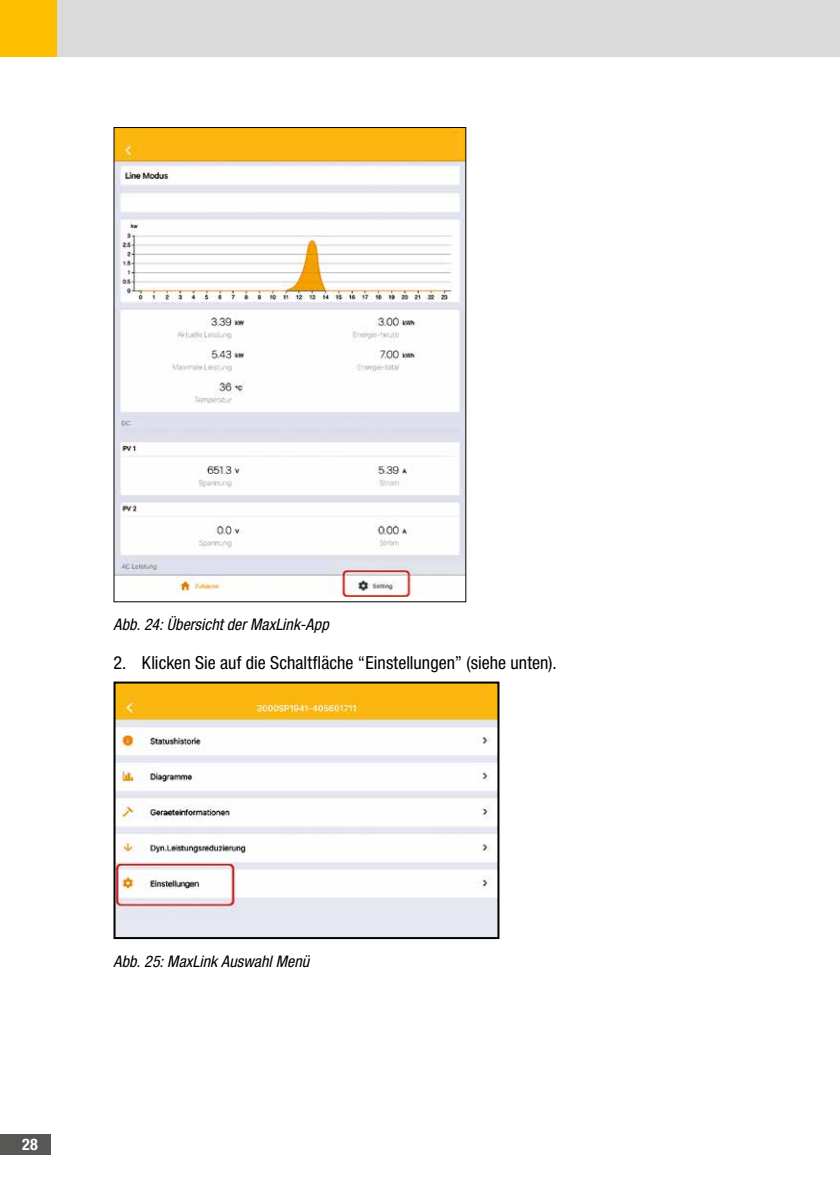
<style>
.page{position:relative;width:840px;height:1191px;background:#fff}
.page>*{position:absolute;margin:0;border:0;box-sizing:border-box;transform-origin:0 0}
.t1{font:condensed 18px "Helvetica Neue LT Std";color:#000}
.t2{font:italic condensed 16px "Helvetica Neue LT Std";letter-spacing:.005em;color:#000}
.t3{font:700 condensed 16px "Helvetica Neue LT Std";color:#fff}
</style>
<div class="page">
<div style="left:50px;top:0;width:789px;height:57px;background:#dadada"></div>
<div style="left:0;top:0;width:57px;height:57px;background:#fcbf00"></div>
<div style="left:0;top:1134px;width:50px;height:20px;background:#575756"></div>
<img style="left:115px;top:129px;width:349px;height:467px">
<img style="left:116px;top:684px;width:380px;height:252px">
<div style="left:113px;top:681px;width:386px;height:258px;border:2px solid #000"></div>
<p class="t2" style="left:113px;top:615px;width:217px">Abb. 24: Übersicht der MaxLink-App</p>
<p class="t1" style="left:113px;top:652px;width:444px">2. Klicken Sie auf die Schaltfläche “Einstellungen” (siehe unten).</p>
<p class="t3" style="left:22px;top:1134px;width:17px">28</p>
<p class="t2" style="left:113px;top:952px;width:197px">Abb. 25: MaxLink Auswahl Menü</p>
</div>
